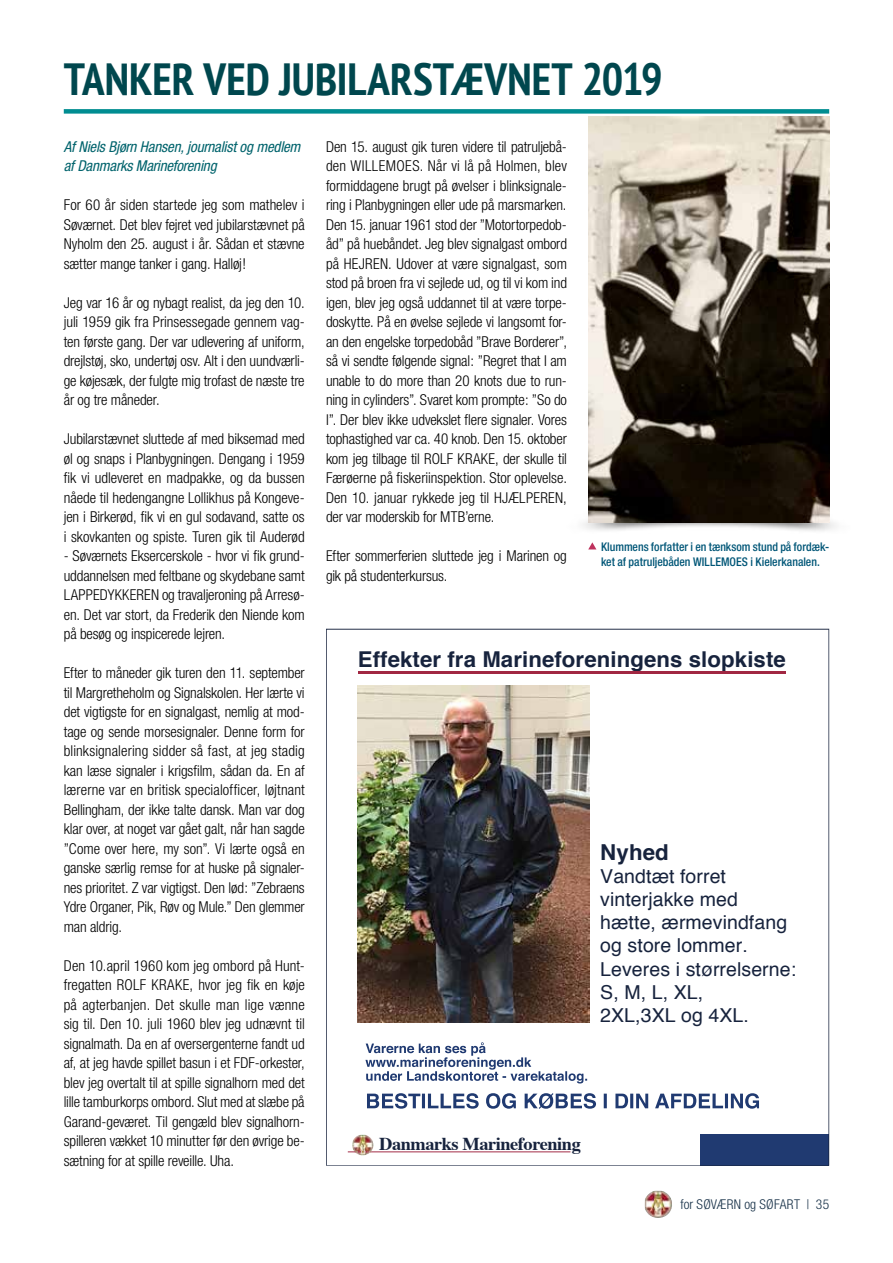
<style>
.page{position:relative;width:893px;height:1263px;background:#fff}
.page>*{position:absolute;margin:0;border:0;box-sizing:border-box;transform-origin:0 0}
.t1{font:700 condensed 45px "PT Sans";color:#00474e}
.t2{font:700 21.9px "Helvetica";letter-spacing:.005em;color:#17233d}
.t3{font:19.2px/23.1px "Helvetica";letter-spacing:.005em;color:#17233d}
.t4{font:700 18.15px "Times";letter-spacing:-.025em;color:#17233d}
.t5{font:300 condensed 15px/19.5px "Helvetica Neue";letter-spacing:-.01em;color:#000;text-align:justify}
.t6{font:italic condensed 15px/19.5px "Helvetica Neue";letter-spacing:-.01em;color:#00636c}
.t7{font:300 condensed 13.5px "Helvetica Neue";letter-spacing:.02em;color:#163047}
.t8{font:500 condensed 12px/15px "Helvetica Neue";color:#005677}
</style>
<div class="page">
<img style="left:645px;top:1191px;width:27px;height:27px">
<img style="left:583px;top:495px;width:253px;height:55px">
<div style="left:66px;top:109px;width:761px;height:5px;background:#008d91"></div>
<svg style="left:588px;top:542px;width:8px;height:7px"></svg>
<svg style="left:326px;top:629px;width:503px;height:537px"></svg>
<img style="left:358px;top:686px;width:231px;height:337px">
<img style="left:588px;top:117px;width:241px;height:405px">
<h1 class="t1" style="left:64px;top:50px;width:600px">TANKER VED JUBILARSTÆVNET 2019</h1>
<p class="t6" style="left:64px;top:136px;width:238px">Af Niels Bjørn Hansen, journalist og medlem af Danmarks Marineforening</p>
<p class="t5" style="left:64px;top:195px;width:242px">For 60 år siden startede jeg som mathelev i Søværnet. Det blev fejret ved jubilarstævnet på Nyholm den 25. august i år. Sådan et stævne sætter mange tanker i gang. Halløj!</p>
<p class="t5" style="left:64px;top:292px;width:242px">Jeg var 16 år og nybagt realist, da jeg den 10. juli 1959 gik fra Prinsessegade gennem vag&shy;ten første gang. Der var udlevering af uniform, drejlstøj, sko, undertøj osv. Alt i den uundværli&shy;ge køjesæk, der fulgte mig trofast de næste tre år og tre måneder.</p>
<p class="t5" style="left:64px;top:429px;width:242px">Jubilarstævnet sluttede af med biksemad med øl og snaps i Planbygningen. Dengang i 1959 fik vi udleveret en madpakke, og da bussen nåede til hedengangne Lollikhus på Kongeve&shy;jen i Birkerød, fik vi en gul sodavand, satte os i skovkanten og spiste. Turen gik til Auderød</p>
<p class="t5" style="left:64px;top:546px;width:242px">- Søværnets Eksercerskole - hvor vi fik grund&shy;uddannelsen med feltbane og skydebane samt LAPPEDYKKEREN og travaljeroning på Arresø&shy;en. Det var stort, da Frederik den Niende kom på besøg og inspicerede lejren.</p>
<p class="t5" style="left:64px;top:663px;width:242px">Efter to måneder gik turen den 11. september til Margretheholm og Signalskolen. Her lærte vi det vigtigste for en signalgast, nemlig at mod&shy;tage og sende morsesignaler. Denne form for blinksignalering sidder så fast, at jeg stadig kan læse signaler i krigsfilm, sådan da. En af lærerne var en britisk specialofficer, løjtnant Bellingham, der ikke talte dansk. Man var dog klar over, at noget var gået galt, når han sagde ”Come over here, my son”. Vi lærte også en ganske særlig remse for at huske på signaler&shy;nes prioritet. Z var vigtigst. Den lød: ”Zebraens Ydre Organer, Pik, Røv og Mule.” Den glemmer man aldrig.</p>
<p class="t5" style="left:64px;top:955px;width:242px">Den 10.april 1960 kom jeg ombord på Hunt&shy;fregatten ROLF KRAKE, hvor jeg fik en køje på agterbanjen. Det skulle man lige vænne sig til. Den 10. juli 1960 blev jeg udnævnt til signalmath. Da en af oversergenterne fandt ud af, at jeg havde spillet basun i et FDF-orkester, blev jeg overtalt til at spille signalhorn med det lille tamburkorps ombord. Slut med at slæbe på Garand-geværet. Til gengæld blev signalhorn&shy;spilleren vækket 10 minutter før den øvrige be&shy;sætning for at spille reveille. Uha.</p>
<p class="t5" style="left:326px;top:136px;width:242px">Den 15. august gik turen videre til patruljebå&shy;den WILLEMOES. Når vi lå på Holmen, blev formiddagene brugt på øvelser i blinksignale&shy;ring i Planbygningen eller ude på marsmarken.<br>Den 15. januar 1961 stod der ”Motortorpedob&shy;åd” på huebåndet. Jeg blev signalgast ombord på HEJREN. Udover at være signalgast, som stod på broen fra vi sejlede ud, og til vi kom ind igen, blev jeg også uddannet til at være torpe&shy;doskytte. På en øvelse sejlede vi langsomt for&shy;an den engelske torpedobåd ”Brave Borderer”, så vi sendte følgende signal: ”Regret that I am unable to do more than 20 knots due to run&shy;ning in cylinders”. Svaret kom prompte: ”So do I”. Der blev ikke udvekslet flere signaler. Vores tophastighed var ca. 40 knob. Den 15. oktober kom jeg tilbage til ROLF KRAKE, der skulle til Færøerne på fiskeriinspektion. Stor oplevelse.<br>Den 10. januar rykkede jeg til HJÆLPEREN, der var moderskib for MTB’erne.</p>
<p class="t5" style="left:326px;top:546px;width:242px">Efter sommerferien sluttede jeg i Marinen og gik på studenterkursus.</p>
<p class="t8" style="left:601px;top:539px;width:230px">Klummens forfatter i en tænksom stund på fordæk&shy;ket af patruljebåden WILLEMOES i Kielerkanalen.</p>
<h2 class="t2" style="left:358px;top:642px;width:429px">Effekter fra Marineforeningens slopkiste</h2>
<h2 class="t2" style="left:600px;top:835px;width:70px">Nyhed</h2>
<p class="t3" style="left:600px;top:865px;width:197px">Vandtæt forret vinterjakke med hætte, ærmevindfang og store lommer.<br>Leveres i størrelserne:<br>S, M, L, XL,<br>2XL,3XL og 4XL.</p>
<p class="t4" style="left:379px;top:1126px;width:203px">Danmarks Marineforening</p>
<p class="t7" style="left:680px;top:1196px;width:150px">for SØVÆRN og SØFART | 35</p>
</div>
